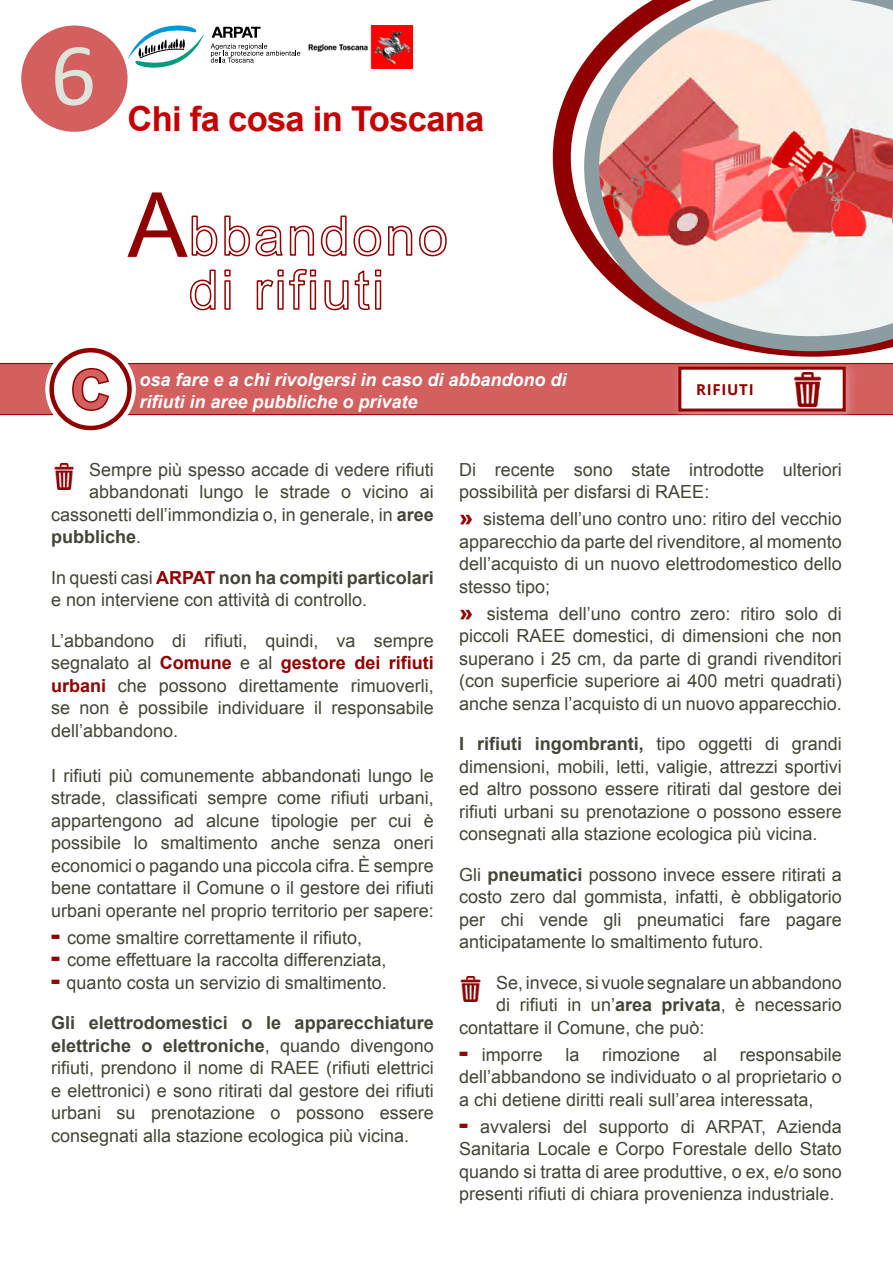
<style>
.page{position:relative;width:893px;height:1263px;background:#fff}
.page>*{position:absolute;margin:0;border:0;box-sizing:border-box;transform-origin:0 0}
.t1{font:90px "Calibri";color:#dee3dc}
.t2{font:90px "Arial";color:#900000}
.t3{font:700 54px "Arial";color:#d35f5f}
.t4{font:700 34.5px "Arial";letter-spacing:-.02em;color:#c60000}
.t5{font:18px/22.5px "Arial";color:#454438;text-align:justify}
.t6{font:italic 700 18px/21.6px "Arial";color:#fff}
.t7{font:700 18px "Arial";color:#454438}
.t8{font:700 15px "Open Sans";letter-spacing:.05em;color:#900000}
.s1{font-weight:700}
.s2{font-weight:400}
.s3{font-weight:700;color:#900000}
.s4{font-weight:900;font-size:27px;color:#900000}
.s5{font-weight:900;font-size:21px;color:#900000}
</style>
<div class="page">
<div style="left:0;top:363px;width:893px;height:52px;background:#d35f5f"></div>
<svg style="left:553px;top:62px;width:322px;height:295px"></svg>
<svg style="left:584px;top:0;width:309px;height:351px"></svg>
<svg style="left:46px;top:345px;width:89px;height:89px"></svg>
<div style="left:45px;top:344px;width:91px;height:90px;border:2px solid #fff;border-radius:50%"></div>
<svg style="left:52px;top:350px;width:77px;height:78px"></svg>
<div style="left:49px;top:348px;width:83px;height:82px;border:4px solid #900000;border-radius:50%"></div>
<svg style="left:71px;top:366px;width:40px;height:46px"></svg>
<img style="left:54px;top:464px;width:20px;height:25px">
<div style="left:21px;top:26px;width:107px;height:106px;background:#d35f5f;border-radius:50%"></div>
<img style="left:308px;top:26px;width:105px;height:42px">
<svg style="left:128px;top:26px;width:76px;height:42px"></svg>
<svg style="left:212px;top:27px;width:49px;height:11px"></svg>
<svg style="left:211px;top:44px;width:89px;height:19px"></svg>
<img style="left:460px;top:976px;width:21px;height:26px">
<svg style="left:191px;top:215px;width:27px;height:42px"></svg>
<svg style="left:224px;top:215px;width:123px;height:42px"></svg>
<svg style="left:353px;top:225px;width:94px;height:32px"></svg>
<svg style="left:189px;top:269px;width:27px;height:42px"></svg>
<svg style="left:224px;top:269px;width:7px;height:41px"></svg>
<svg style="left:256px;top:268px;width:61px;height:42px"></svg>
<svg style="left:324px;top:269px;width:58px;height:42px"></svg>
<div style="left:671px;top:360px;width:186px;height:64px;background:#fff;opacity:.24"></div>
<div style="left:678px;top:367px;width:168px;height:44px;background:#fff;border:3px solid #900000"></div>
<img style="left:793px;top:372px;width:29px;height:34px">
<h1 class="t1" style="left:51px;top:18px;width:47px">6</h1>
<h3 class="t4" style="left:128px;top:96px;width:358px">Chi fa cosa in Toscana</h3>
<h1 class="t2" style="left:128px;top:166px;width:62px">A</h1>
<h2 class="t3" style="left:71px;top:354px;width:40px">C</h2>
<p class="t6" style="left:139px;top:370px;width:429px">osa fare e a chi rivolgersi in caso di abbandono di rifiuti in aree pubbliche o private</p>
<p class="t8" style="left:696px;top:379px;width:59px">RIFIUTI</p>
<p class="t5" style="left:89px;top:458px;width:346px">Sempre più spesso accade di vedere rifiuti</p>
<p class="t5" style="left:89px;top:481px;width:346px">abbandonati lungo le strade o vicino ai</p>
<p class="t5" style="left:51px;top:503px;width:384px">cassonetti dell’immondizia o, in generale, in <span class="s1">aree</span></p>
<p class="t7" style="left:51px;top:525px;width:91px">pubbliche<span class="s2">.</span></p>
<p class="t5" style="left:51px;top:566px;width:384px">In questi casi <span class="s3">ARPAT</span> <span class="s1">non ha compiti particolari </span>e non interviene con attività di controllo.</p>
<p class="t5" style="left:51px;top:629px;width:384px">L’abbandono di rifiuti, quindi, va sempre segnalato al <span class="s3">Comune</span> e al <span class="s3">gestore dei rifiuti urbani</span> che possono direttamente rimuoverli, se non è possibile individuare il responsabile dell’abbandono.</p>
<p class="t5" style="left:51px;top:764px;width:384px">I rifiuti più comunemente abbandonati lungo le strade, classificati sempre come rifiuti urbani, appartengono ad alcune tipologie per cui è possibile lo smaltimento anche senza oneri economici o pagando una piccola cifra. È sempre bene contattare il Comune o il gestore dei rifiuti urbani operante nel proprio territorio per sapere:</p>
<p class="t5" style="left:51px;top:926px;width:313px"><span class="s4">-</span> come smaltire correttamente il rifiuto,</p>
<p class="t5" style="left:51px;top:949px;width:337px"><span class="s4">-</span> come effettuare la raccolta differenziata,</p>
<p class="t5" style="left:51px;top:971px;width:337px"><span class="s4">-</span> quanto costa un servizio di smaltimento.</p>
<p class="t5" style="left:51px;top:1012px;width:384px"><span class="s1">Gli elettrodomestici o le apparecchiature elettriche o elettroniche</span>, quando divengono rifiuti, prendono il nome di RAEE (rifiuti elettrici e elettronici) e sono ritirati dal gestore dei rifiuti urbani su prenotazione o possono essere consegnati alla stazione ecologica più vicina.</p>
<p class="t5" style="left:459px;top:458px;width:384px">Di recente sono state introdotte ulteriori possibilità per disfarsi di RAEE:</p>
<p class="t5" style="left:459px;top:508px;width:384px"><span class="s5">»</span> sistema dell’uno contro uno: ritiro del vecchio apparecchio da parte del rivenditore, al momento dell’acquisto di un nuovo elettrodomestico dello stesso tipo;</p>
<p class="t5" style="left:459px;top:602px;width:384px"><span class="s5">»</span> sistema dell’uno contro zero: ritiro solo di piccoli RAEE domestici, di dimensioni che non superano i 25 cm, da parte di grandi rivenditori (con superficie superiore ai 400 metri quadrati) anche senza l’acquisto di un nuovo apparecchio.</p>
<p class="t5" style="left:459px;top:733px;width:384px"><span class="s1">I rifiuti ingombranti,</span> tipo oggetti di grandi dimensioni, mobili, letti, valigie, attrezzi sportivi ed altro possono essere ritirati dal gestore dei rifiuti urbani su prenotazione o possono essere consegnati alla stazione ecologica più vicina.</p>
<p class="t5" style="left:459px;top:863px;width:384px">Gli <span class="s1">pneumatici</span> possono invece essere ritirati a costo zero dal gommista, infatti, è obbligatorio per chi vende gli pneumatici fare pagare anticipatamente lo smaltimento futuro.</p>
<p class="t5" style="left:496px;top:971px;width:347px">Se, invece, si vuole segnalare un abbandono</p>
<p class="t5" style="left:496px;top:994px;width:347px">di rifiuti in un’<span class="s1">area privata</span>, è necessario</p>
<p class="t5" style="left:459px;top:1016px;width:247px">contattare il Comune, che può:</p>
<p class="t5" style="left:459px;top:1043px;width:85px"><span class="s4">-</span> imporre</p>
<p class="t5" style="left:565px;top:1043px;width:16px">la</p>
<p class="t5" style="left:602px;top:1043px;width:80px">rimozione</p>
<p class="t5" style="left:703px;top:1043px;width:16px">al</p>
<p class="t5" style="left:459px;top:1043px;width:384px;text-indent:281px">responsabile dell’abbandono se individuato o al proprietario o a chi detiene diritti reali sull’area interessata,</p>
<p class="t5" style="left:459px;top:1115px;width:384px"><span class="s4">-</span> avvalersi del supporto di ARPAT, Azienda Sanitaria Locale e Corpo Forestale dello Stato quando si tratta di aree produttive, o ex, e/o sono presenti rifiuti di chiara provenienza industriale.</p>
</div>
